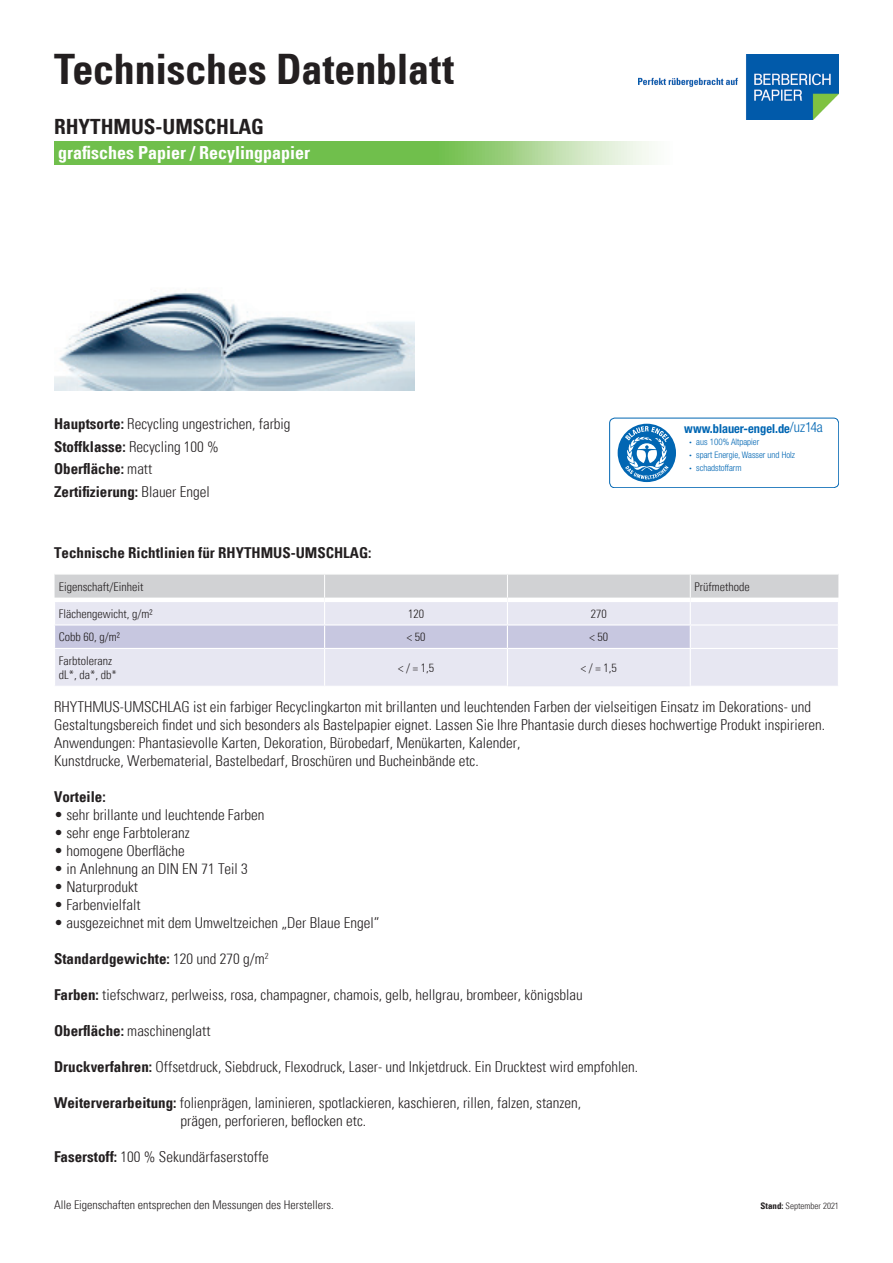
<style>
.page{position:relative;width:893px;height:1263px;background:#fff}
.page>*{position:absolute;margin:0;border:0;box-sizing:border-box;transform-origin:0 0}
.t1{font:700 condensed 42px "Univers";letter-spacing:-.005em;color:#231f20}
.t2{font:700 condensed 21px "Univers";color:#231f20}
.t3{font:700 condensed 18px "Univers";color:#fff}
.t4{font:300 condensed 15px/18px "Univers";color:#231f20}
.t5{font:700 condensed 15px "Univers";color:#231f20}
.t6{font:700 condensed 12.3px "Helvetica Neue";color:#0166b3}
.t7{font:300 condensed 12px/14.4px "Univers";color:#231f20}
.t8{font:300 condensed 9px/12.8px "Helvetica Neue";color:#0166b3}
.t9{font:300 condensed 9px "Univers";color:#231f20}
.s1{font-weight:700}
.s2{font-weight:300;font-size:14.1px}
.s3{font-weight:300}
</style>
<div class="page">
<svg style="left:54px;top:141px;width:598px;height:24px;background:#89c96a"></svg>
<div style="left:55px;top:649px;width:783px;height:37px;background:#e7e7f2"></div>
<hr style="left:324px;top:649px;width:1px;height:37px;background:#fff">
<hr style="left:507px;top:649px;width:1px;height:37px;background:#fff">
<hr style="left:690px;top:649px;width:1px;height:37px;background:#fff">
<svg style="left:54px;top:574px;width:785px;height:74px;background:#d8d8e4"></svg>
<hr style="left:54px;top:598px;width:271px;height:4px;background:#fff">
<hr style="left:325px;top:598px;width:182px;height:4px;background:#fff">
<hr style="left:507px;top:598px;width:183px;height:4px;background:#fff">
<hr style="left:690px;top:598px;width:149px;height:4px;background:#fff">
<img style="left:54px;top:292px;width:360px;height:98px">
<img style="left:638px;top:54px;width:201px;height:65px">
<div style="left:609px;top:418px;width:230px;height:70px;border:1px solid #0166b3;border-radius:5px"></div>
<svg style="left:618px;top:424px;width:58px;height:58px"></svg>
<h1 class="t1" style="left:54px;top:51px;width:402px">Technisches Datenblatt</h1>
<h2 class="t2" style="left:54px;top:118px;width:211px">RHYTHMUS-UMSCHLAG</h2>
<p class="t3" style="left:58px;top:145px;width:253px">grafisches Papier / Recylingpapier</p>
<p class="t4" style="left:54px;top:414px;width:238px;line-height:22.5px"><span class="s1">Hauptsorte:</span> Recycling ungestrichen, farbig<br><span class="s1">Stoffklasse:</span> Recycling 100 %<br><span class="s1">Oberfläche:</span> matt<br><span class="s1">Zertifizierung:</span> Blauer Engel</p>
<p class="t6" style="left:684px;top:421px;width:140px">www.blauer-engel.de<span class="s2">/uz14a</span></p>
<p class="t8" style="left:690px;top:435px;width:107px"><span class="s1">·</span> aus 100% Altpapier<br><span class="s1">·</span> spart Energie, Wasser und Holz <span class="s1">·</span> schadstoffarm</p>
<p class="t5" style="left:54px;top:546px;width:319px">Technische Richtlinien für RHYTHMUS-UMSCHLAG:</p>
<p class="t7" style="left:59px;top:581px;width:86px">Eigenschaft/Einheit</p>
<p class="t7" style="left:694px;top:581px;width:57px">Prüfmethode</p>
<p class="t7" style="left:59px;top:607px;width:95px">Flächengewicht, g/m²</p>
<p class="t7" style="left:408px;top:607px;width:17px">120</p>
<p class="t7" style="left:591px;top:607px;width:17px">270</p>
<p class="t7" style="left:59px;top:631px;width:63px">Cobb 60, g/m²</p>
<p class="t7" style="left:407px;top:631px;width:20px">&lt; 50</p>
<p class="t7" style="left:589px;top:631px;width:20px">&lt; 50</p>
<p class="t7" style="left:59px;top:654px;width:59px">Farbtoleranz dL*, da*, db*</p>
<p class="t7" style="left:398px;top:661px;width:37px">&lt; / = 1,5</p>
<p class="t7" style="left:581px;top:661px;width:37px">&lt; / = 1,5</p>
<p class="t4" style="left:54px;top:699px;width:773px">RHYTHMUS-UMSCHLAG ist ein farbiger Recyclingkarton mit brillanten und leuchtenden Farben der vielseitigen Einsatz im Dekorations- und Gestaltungsbereich findet und sich besonders als Bastelpapier eignet. Lassen Sie Ihre Phantasie durch dieses hochwertige Produkt inspirieren.<br>Anwendungen: Phantasievolle Karten, Dekoration, Bürobedarf, Menükarten, Kalender,<br>Kunstdrucke, Werbematerial, Bastelbedarf, Broschüren und Bucheinbände etc.</p>
<p class="t5" style="left:54px;top:790px;width:53px">Vorteile:</p>
<p class="t4" style="left:54px;top:807px;width:212px">• sehr brillante und leuchtende Farben</p>
<p class="t4" style="left:54px;top:825px;width:137px">• sehr enge Farbtoleranz</p>
<p class="t4" style="left:54px;top:843px;width:132px">• homogene Oberfläche</p>
<p class="t4" style="left:54px;top:861px;width:195px">• in Anlehnung an DIN EN 71 Teil 3</p>
<p class="t4" style="left:54px;top:879px;width:86px">• Naturprodukt</p>
<p class="t4" style="left:54px;top:897px;width:88px">• Farbenvielfalt</p>
<p class="t4" style="left:54px;top:915px;width:327px">• ausgezeichnet mit dem Umweltzeichen „Der Blaue Engel”</p>
<p class="t5" style="left:54px;top:952px;width:216px">Standardgewichte: <span class="s3">120 und 270 g/m</span><sup>2</sup></p>
<p class="t4" style="left:54px;top:987px;width:530px"><span class="s1">Farben:</span> tiefschwarz, perlweiss, rosa, champagner, chamois, gelb, hellgrau, brombeer, königsblau</p>
<p class="t4" style="left:54px;top:1023px;width:158px"><span class="s1">Oberfläche:</span> maschinenglatt</p>
<p class="t4" style="left:54px;top:1059px;width:585px"><span class="s1">Druckverfahren:</span> Offsetdruck, Siebdruck, Flexodruck, Laser- und Inkjetdruck. Ein Drucktest wird empfohlen.</p>
<p class="t4" style="left:181px;top:1095px;width:402px;text-indent:-127px"><span class="s1">Weiterverarbeitung:</span> folienprägen, laminieren, spotlackieren, kaschieren, rillen, falzen, stanzen, prägen, perforieren, beflocken etc.</p>
<p class="t4" style="left:54px;top:1149px;width:216px"><span class="s1">Faserstoff:</span> 100 % Sekundärfaserstoffe</p>
<p class="t7" style="left:54px;top:1198px;width:281px">Alle Eigenschaften entsprechen den Messungen des Herstellers.</p>
<p class="t9" style="left:760px;top:1202px;width:80px"><span class="s1">Stand:</span> September 2021</p>
</div>
